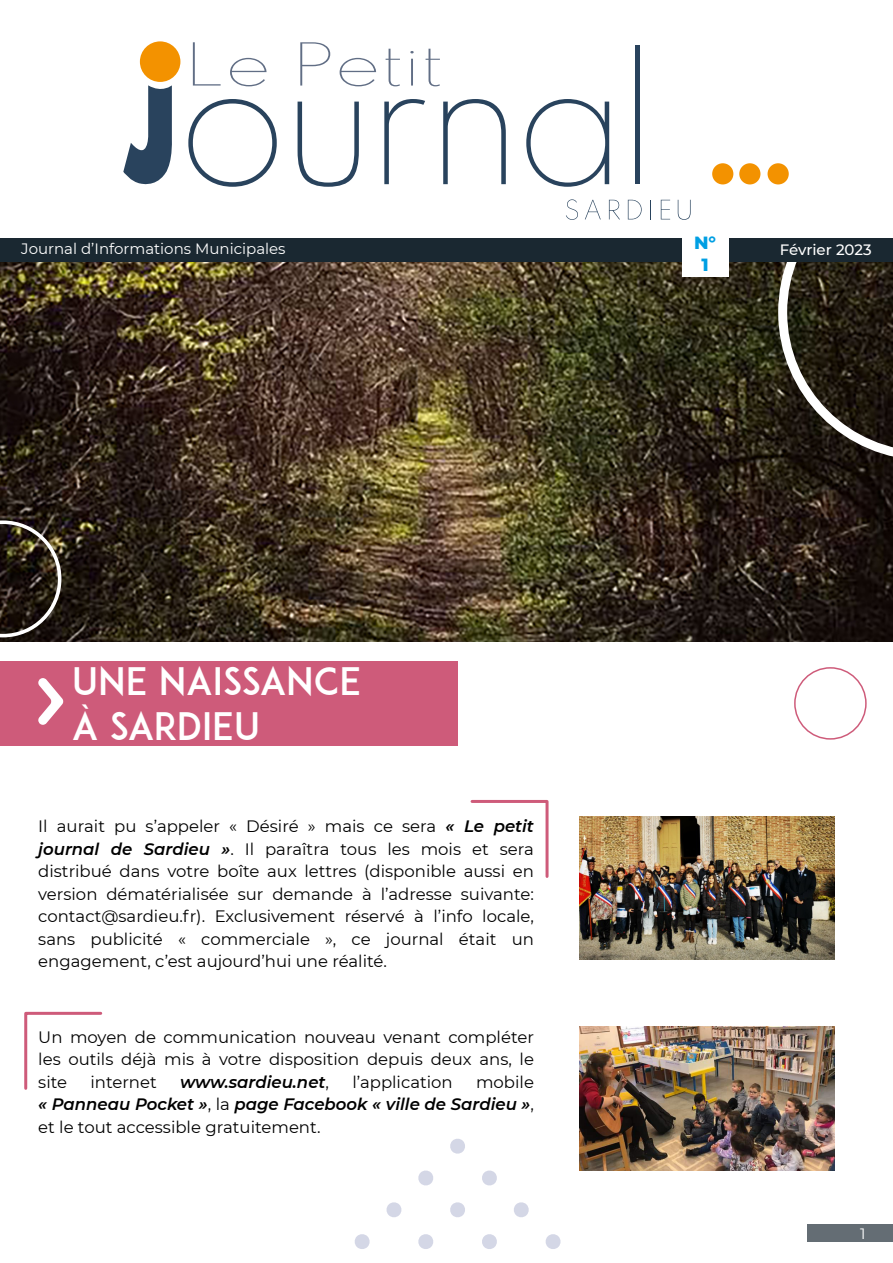
<style>
.page{position:relative;width:893px;height:1263px;background:#fff}
.page>*{position:absolute;margin:0;border:0;box-sizing:border-box;transform-origin:0 0}
.t1{font:37.5px/45px "ADAM.CGPRO";color:#fff}
.t2{font:800 18px "Montserrat";color:#009fe3}
.t3{font:16.5px/22.5px "Montserrat";color:#000;text-align:justify}
.t4{font:italic 600 16.5px/22.5px "Montserrat";color:#000;text-align:justify}
.t5{font:15px "Montserrat";color:#fff}
.t6{font:500 15px "Montserrat";letter-spacing:-.005em;color:#fff}
.s1{font-weight:600;font-style:italic}
.s2{font-weight:400;font-style:normal}
</style>
<div class="page">
<img style="left:0;top:261px;width:893px;height:380px">
<svg style="left:778px;top:261px;width:115px;height:199px;background:#363127"></svg>
<div style="left:0;top:238px;width:893px;height:23px;background:#1a2831"></div>
<div style="left:682px;top:231px;width:46px;height:46px;background:#fff"></div>
<img style="left:0;top:520px;width:61px;height:117px">
<div style="left:0;top:661px;width:458px;height:85px;background:#ce5b7a"></div>
<svg style="left:38px;top:678px;width:26px;height:47px"></svg>
<img style="left:579px;top:816px;width:255px;height:144px">
<img style="left:579px;top:1027px;width:255px;height:143px">
<div style="left:794px;top:667px;width:73px;height:73px;border:2px solid #ce5b7a;border-radius:50%"></div>
<svg style="left:470px;top:800px;width:79px;height:78px"></svg>
<svg style="left:24px;top:1011px;width:79px;height:79px"></svg>
<svg style="left:450px;top:1139px;width:15px;height:15px"></svg>
<svg style="left:482px;top:1170px;width:15px;height:16px"></svg>
<svg style="left:514px;top:1202px;width:15px;height:15px"></svg>
<svg style="left:545px;top:1234px;width:16px;height:15px"></svg>
<svg style="left:418px;top:1170px;width:15px;height:16px"></svg>
<svg style="left:450px;top:1202px;width:15px;height:15px"></svg>
<svg style="left:482px;top:1234px;width:15px;height:15px"></svg>
<svg style="left:386px;top:1202px;width:16px;height:15px"></svg>
<svg style="left:418px;top:1234px;width:15px;height:15px"></svg>
<svg style="left:354px;top:1234px;width:16px;height:15px"></svg>
<div style="left:807px;top:1225px;width:86px;height:17px;background:#646d74"></div>
<svg style="left:566px;top:199px;width:12px;height:21px"></svg>
<svg style="left:585px;top:200px;width:16px;height:19px"></svg>
<svg style="left:609px;top:200px;width:11px;height:19px"></svg>
<svg style="left:628px;top:200px;width:14px;height:19px"></svg>
<svg style="left:650px;top:200px;width:1px;height:19px"></svg>
<svg style="left:661px;top:200px;width:9px;height:19px"></svg>
<svg style="left:678px;top:200px;width:13px;height:20px"></svg>
<svg style="left:188px;top:99px;width:89px;height:88px"></svg>
<svg style="left:298px;top:102px;width:61px;height:85px"></svg>
<svg style="left:384px;top:99px;width:41px;height:85px"></svg>
<svg style="left:443px;top:99px;width:63px;height:85px"></svg>
<svg style="left:526px;top:99px;width:83px;height:88px"></svg>
<hr style="left:635px;top:45px;width:4px;height:139px;background:#29435d">
<svg style="left:193px;top:42px;width:28px;height:44px"></svg>
<svg style="left:230px;top:58px;width:36px;height:28px"></svg>
<svg style="left:300px;top:42px;width:30px;height:44px"></svg>
<svg style="left:340px;top:58px;width:36px;height:28px"></svg>
<svg style="left:386px;top:49px;width:14px;height:37px"></svg>
<svg style="left:410px;top:51px;width:4px;height:35px"></svg>
<svg style="left:426px;top:49px;width:14px;height:37px"></svg>
<svg style="left:123px;top:85px;width:49px;height:100px"></svg>
<div style="left:140px;top:41px;width:40px;height:41px;background:#f39200;border-radius:50%"></div>
<div style="left:712px;top:163px;width:21px;height:21px;background:#f39200;border-radius:50%"></div>
<div style="left:739px;top:163px;width:21px;height:21px;background:#f39200;border-radius:50%"></div>
<div style="left:767px;top:163px;width:22px;height:21px;background:#f39200;border-radius:50%"></div>
<p class="t5" style="left:21px;top:238px;width:266px">Journal d’Informations Municipales</p>
<h1 class="t1" style="left:72px;top:658px;width:290px">UNE NAISSANCE<br>À SARDIEU</h1>
<p class="t3" style="left:38px;top:814px;width:497px">Il aurait pu s’appeler « Désiré » mais ce sera <span class="s1">« Le petit journal de Sardieu »</span>. Il paraîtra tous les mois et sera distribué dans votre boîte aux lettres (disponible aussi en version dématérialisée sur demande à l’adresse suivante: contact@sardieu.fr). Exclusivement réservé à l’info locale, sans publicité « commerciale », ce journal était un engagement, c’est aujourd’hui une réalité.</p>
<p class="t3" style="left:38px;top:1025px;width:497px">Un moyen de communication nouveau venant compléter les outils déjà mis à votre disposition depuis deux ans, le site</p>
<p class="t3" style="left:90px;top:1070px;width:68px">internet</p>
<p class="t4" style="left:180px;top:1070px;width:151px">www.sardieu.net<span class="s2">,</span></p>
<p class="t3" style="left:352px;top:1070px;width:102px">l’application</p>
<p class="t4" style="left:38px;top:1070px;width:497px;text-indent:438px"><span class="s2">mobile </span>« Panneau Pocket »<span class="s2">, la</span> page Facebook « ville de Sardieu »<span class="s2">, et le tout accessible gratuitement.</span></p>
<p class="t2" style="left:694px;top:230px;width:24px">N°</p>
<p class="t2" style="left:701px;top:251px;width:9px">1</p>
<p class="t6" style="left:780px;top:240px;width:93px">Février 2023</p>
<p class="t5" style="left:860px;top:1223px;width:7px">1</p>
</div>
